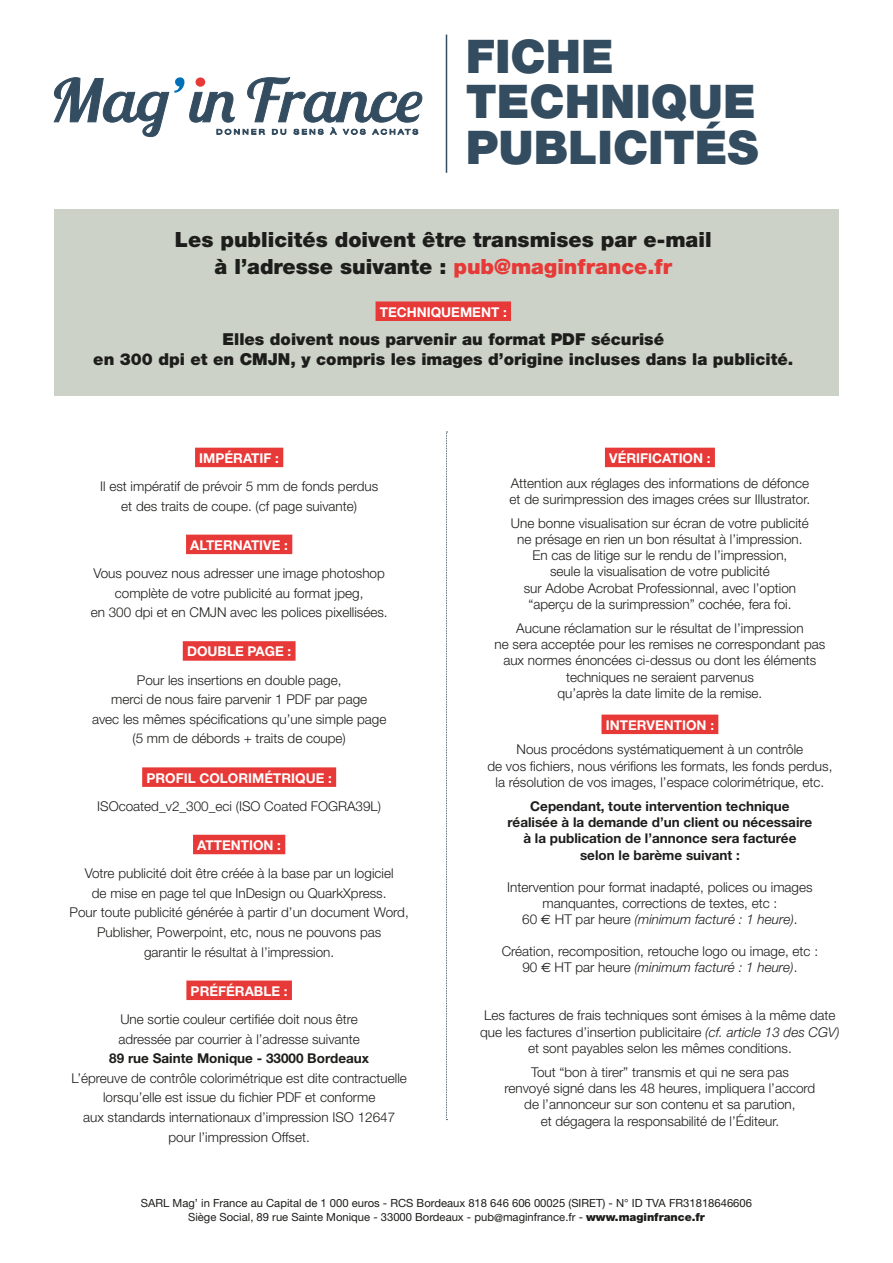
<style>
.page{position:relative;width:893px;height:1263px;background:#fff}
.page>*{position:absolute;margin:0;border:0;box-sizing:border-box;transform-origin:0 0}
.t1{font:900 46.5px/45.9px "Helvetica Neue LT Std";color:#334c60}
.t2{font:900 21px/27px "Helvetica Neue LT Std";color:#1d1d1b;text-align:center}
.t3{font:900 16.5px/19.8px "Helvetica Neue LT Std";color:#1d1d1b;text-align:center}
.t4{font:300 13.5px/16px "Helvetica Neue LT Std";color:#1d1d1b;text-align:center}
.t5{font:700 13.5px/16px "Helvetica Neue LT Std";color:#1d1d1b;text-align:center}
.t6{font:700 13.5px "Helvetica Neue LT Std";color:#fff}
.t7{font:11.25px/13.5px "Helvetica Neue LT Std";color:#1d1d1b;text-align:center}
.s1{color:#e73937}
.s2{font-family:"Euro Sans";font-weight:400}
.s3{font-style:italic}
.s4{font-weight:900}
</style>
<div class="page">
<div style="left:54px;top:209px;width:785px;height:187px;background:#ccd2c7"></div>
<svg style="left:53px;top:77px;width:369px;height:60px"></svg>
<div style="left:196px;top:77px;width:9px;height:10px;background:#e73937;border-radius:50%"></div>
<hr style="left:446px;top:35px;width:1px;height:138px;background:#334c60">
<svg style="left:446px;top:432px;width:1px;height:688px"></svg>
<div style="left:195px;top:448px;width:88px;height:19px;background:#e73937"></div>
<div style="left:186px;top:535px;width:106px;height:19px;background:#e73937"></div>
<div style="left:183px;top:641px;width:113px;height:20px;background:#e73937"></div>
<div style="left:142px;top:767px;width:194px;height:20px;background:#e73937"></div>
<div style="left:193px;top:835px;width:92px;height:19px;background:#e73937"></div>
<div style="left:186px;top:980px;width:106px;height:20px;background:#e73937"></div>
<div style="left:605px;top:448px;width:110px;height:19px;background:#e73937"></div>
<div style="left:601px;top:714px;width:117px;height:20px;background:#e73937"></div>
<div style="left:376px;top:301px;width:135px;height:20px;background:#e73937"></div>
<h1 class="t1" style="left:466px;top:33px;width:294px">FICHE<br>TECHNIQUE<br>PUBLICITÉS</h1>
<h2 class="t2" style="left:175px;top:225px;width:538px">Les publicités doivent être transmises par e-mail à l’adresse suivante : <span class="s1">pub@maginfrance.fr</span></h2>
<p class="t6" style="left:380px;top:304px;width:128px">TECHNIQUEMENT :</p>
<p class="t3" style="left:93px;top:329px;width:701px">Elles doivent nous parvenir au format PDF sécurisé<br>en 300 dpi et en CMJN, y compris les images d’origine incluses dans la publicité.</p>
<p class="t6" style="left:199px;top:450px;width:81px">IMPÉRATIF :</p>
<p class="t4" style="left:100px;top:476px;width:280px;line-height:19.6px">Il est impératif de prévoir 5 mm de fonds perdus et des traits de coupe. (cf page suivante)</p>
<p class="t6" style="left:190px;top:537px;width:99px">ALTERNATIVE :</p>
<p class="t4" style="left:91px;top:563px;width:298px;line-height:19.6px">Vous pouvez nous adresser une image photoshop complète de votre publicité au format jpeg,<br>en 300 dpi et en CMJN avec les polices pixellisées.</p>
<p class="t6" style="left:187px;top:643px;width:106px">DOUBLE PAGE :</p>
<p class="t4" style="left:92px;top:670px;width:296px;line-height:19.6px">Pour les insertions en double page,<br>merci de nous faire parvenir 1 PDF par page<br>avec les mêmes spécifications qu’une simple page (5 mm de débords + traits de coupe)</p>
<p class="t6" style="left:146px;top:769px;width:187px">PROFIL COLORIMÉTRIQUE :</p>
<p class="t4" style="left:97px;top:798px;width:285px">ISOcoated_v2_300_eci (ISO Coated FOGRA39L)</p>
<p class="t6" style="left:197px;top:837px;width:85px">ATTENTION :</p>
<p class="t4" style="left:70px;top:863px;width:341px;line-height:19.6px">Votre publicité doit être créée à la base par un logiciel<br>de mise en page tel que InDesign ou QuarkXpress.<br>Pour toute publicité générée à partir d’un document Word, Publisher, Powerpoint, etc, nous ne pouvons pas<br>garantir le résultat à l’impression.</p>
<p class="t6" style="left:191px;top:983px;width:99px">PRÉFÉRABLE :</p>
<p class="t4" style="left:118px;top:1009px;width:243px;line-height:19.6px;text-align:left">Une sortie couleur certifiée doit nous être adressée par courrier à l’adresse suivante</p>
<p class="t5" style="left:109px;top:1050px;width:261px">89 rue Sainte Monique - 33000 Bordeaux</p>
<p class="t4" style="left:72px;top:1068px;width:337px;line-height:19.6px">L’épreuve de contrôle colorimétrique est dite contractuelle lorsqu’elle est issue du fichier PDF et conforme<br>aux standards internationaux d’impression ISO 12647 pour l’impression Offset.</p>
<p class="t6" style="left:609px;top:450px;width:103px">VÉRIFICATION :</p>
<p class="t4" style="left:510px;top:474px;width:302px;text-align:left">Attention aux réglages des informations de défonce et de surimpression des images crées sur Illustrator.</p>
<p class="t4" style="left:511px;top:515px;width:300px">Une bonne visualisation sur écran de votre publicité ne présage en rien un bon résultat à l’impression.<br>En cas de litige sur le rendu de l’impression,<br>seule la visualisation de votre publicité<br>sur Adobe Acrobat Professionnal, avec l’option “aperçu de la surimpression” cochée, fera foi.</p>
<p class="t4" style="left:495px;top:620px;width:332px">Aucune réclamation sur le résultat de l’impression<br>ne sera acceptée pour les remises ne correspondant pas aux normes énoncées ci-dessus ou dont les éléments techniques ne seraient parvenus<br>qu’après la date limite de la remise.</p>
<p class="t6" style="left:606px;top:717px;width:110px">INTERVENTION :</p>
<p class="t4" style="left:487px;top:741px;width:347px">Nous procédons systématiquement à un contrôle<br>de vos fichiers, nous vérifions les formats, les fonds perdus, la résolution de vos images, l’espace colorimétrique, etc.</p>
<p class="t5" style="left:508px;top:798px;width:306px">Cependant, toute intervention technique réalisée à la demande d’un client ou nécessaire à la publication de l’annonce sera facturée selon le barème suivant :</p>
<p class="t4" style="left:507px;top:878px;width:307px">Intervention pour format inadapté, polices ou images manquantes, corrections de textes, etc :<br>60 <span class="s2">€</span> HT par heure <span class="s3">(minimum facturé : 1 heure)</span>.</p>
<p class="t4" style="left:502px;top:943px;width:318px">Création, recomposition, retouche logo ou image, etc :<br>90 <span class="s2">€</span> HT par heure <span class="s3">(minimum facturé : 1 heure)</span>.</p>
<p class="t4" style="left:480px;top:1007px;width:361px">Les factures de frais techniques sont émises à la même date que les factures d’insertion publicitaire <span class="s3">(cf. article 13 des CGV) </span>et sont payables selon les mêmes conditions.</p>
<p class="t4" style="left:504px;top:1064px;width:312px">Tout “bon à tirer” transmis et qui ne sera pas<br>renvoyé signé dans les 48 heures, impliquera l’accord de l’annonceur sur son contenu et sa parution,<br>et dégagera la responsabilité de l’Éditeur.</p>
<p class="t7" style="left:141px;top:1196px;width:613px">SARL Mag’ in France au Capital de 1 000 euros - RCS Bordeaux 818 646 606 00025 (SIRET) - N° ID TVA FR31818646606<br>Siège Social, 89 rue Sainte Monique - 33000 Bordeaux - pub@maginfrance.fr - <span class="s4">www.maginfrance.fr</span></p>
</div>
